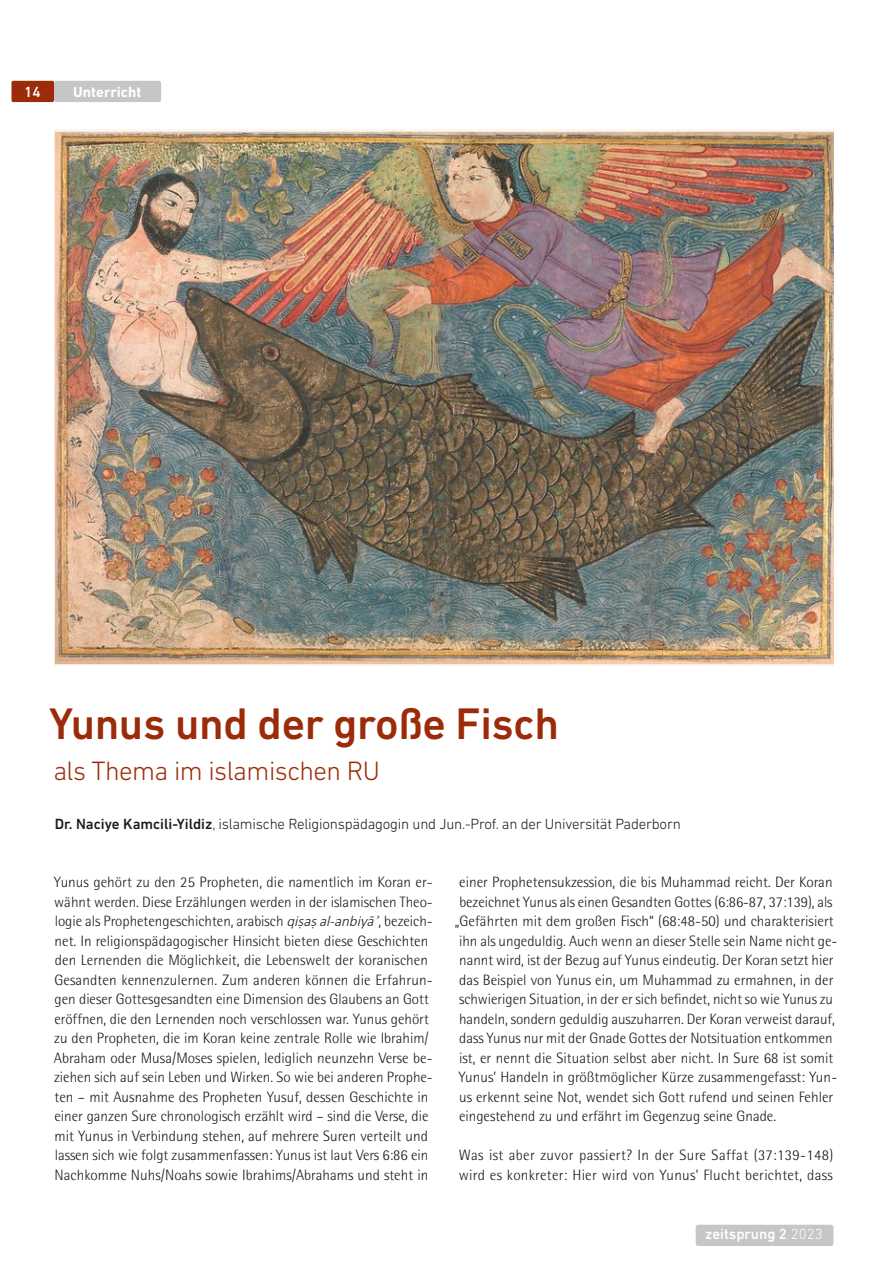
<style>
.page{position:relative;width:893px;height:1263px;background:#fff}
.page>*{position:absolute;margin:0;border:0;box-sizing:border-box;transform-origin:0 0}
.t1{font:500 45px "DIN Next LT Pro";letter-spacing:-.01em;color:#9c2b09}
.t2{font:300 27px "DIN Next LT Pro";letter-spacing:-.02em;color:#9c2b09}
.t3{font:300 15px/19.5px "Rotis Semi Sans Std";color:#1a1a18}
.t4{font:300 15px/19.5px "Rotis Semi Sans Std";letter-spacing:.02em;color:#1a1a18}
.t5{font:300 15px "DIN Next LT Pro";letter-spacing:-.015em;color:#1a1a18}
.t6{font:500 15px "DIN Next LT Pro";color:#fff}
.t7{font:700 15px "DIN Next LT Pro";color:#fff}
.s1{font-weight:500}
.s2{font-family:"Calibri";font-style:italic}
.s3{font-weight:300}
</style>
<div class="page">
<img style="left:54px;top:130px;width:779px;height:536px">
<div style="left:11px;top:81px;width:43px;height:21px;background:#9c2b09;border-radius:2px"></div>
<div style="left:696px;top:1225px;width:137px;height:21px;background:#c5c6c6;border-radius:3px"></div>
<div style="left:54px;top:81px;width:107px;height:21px;background:#c5c6c6;border-radius:3px"></div>
<p class="t6" style="left:24px;top:83px;width:18px">14</p>
<p class="t7" style="left:73px;top:83px;width:70px">Unterricht</p>
<h1 class="t1" style="left:49px;top:698px;width:511px">Yunus und der große Fisch</h1>
<h2 class="t2" style="left:53px;top:755px;width:328px">als Thema im islamischen RU</h2>
<p class="t5" style="left:55px;top:815px;width:628px"><span class="s1">Dr. Naciye Kamcili-Yildiz</span>, islamische Religionspädagogin und Jun.-Prof. an der Universität Paderborn</p>
<p class="t3" style="left:54px;top:872px;width:380px">Yunus gehört zu den 25 Propheten, die namentlich im Koran er&shy;wähnt werden. Diese Erzählungen werden in der islamischen Theo&shy;logie als Prophetengeschichten, arabisch <span class="s2">qiṣaṣal-anbiyāʾ</span>, bezeich&shy;net. In religionspädagogischer Hinsicht bieten diese Geschichten den Lernenden die Möglichkeit, die Lebenswelt der koranischen Gesandten kennenzulernen. Zum anderen können die Erfahrun&shy;gen dieser Gottesgesandten eine Dimension des Glaubens an Gott eröffnen, die den Lernenden noch verschlossen war. Yunus gehört zu den Propheten, die im Koran keine zentrale Rolle wie Ibrahim/ Abraham oder Musa/Moses spielen, lediglich neunzehn Verse be&shy;ziehen sich auf sein Leben und Wirken. So wie bei anderen Prophe&shy;ten – mit Ausnahme des Propheten Yusuf, dessen Geschichte in einer ganzen Sure chronologisch erzählt wird – sind die Verse, die mit Yunus in Verbindung stehen, auf mehrere Suren verteilt und lassen sich wie folgt zusammenfassen: Yunus ist laut Vers 6:86 ein Nachkomme Nuhs/Noahs sowie Ibrahims/Abrahams und steht in</p>
<p class="t3" style="left:459px;top:872px;width:375px">einer Prophetensukzession, die bis Muhammad reicht. Der Koran</p>
<p class="t3" style="left:459px;top:892px;width:375px">bezeichnet Yunus als einen Gesandten Gottes (6:86-87, 37:139), als</p>
<p class="t3" style="left:455px;top:911px;width:380px">„Gefährten mit dem großen Fisch“ (68:48-50) und charakterisiert</p>
<p class="t3" style="left:459px;top:931px;width:380px">ihn als ungeduldig. Auch wenn an dieser Stelle sein Name nicht ge-</p>
<p class="t3" style="left:459px;top:950px;width:376px">nannt wird, ist der Bezug auf Yunus eindeutig. Der Koran setzt hier</p>
<p class="t3" style="left:459px;top:970px;width:376px">das Beispiel von Yunus ein, um Muhammad zu ermahnen, in der</p>
<p class="t3" style="left:459px;top:989px;width:375px">schwierigen Situation, in der er sich befindet, nicht so wie Yunus zu</p>
<p class="t3" style="left:459px;top:1009px;width:377px">handeln, sondern geduldig auszuharren. Der Koran verweist darauf,</p>
<p class="t3" style="left:459px;top:1028px;width:375px">dass Yunus nur mit der Gnade Gottes der Notsituation entkommen</p>
<p class="t3" style="left:459px;top:1048px;width:376px">ist, er nennt die Situation selbst aber nicht. In Sure 68 ist somit</p>
<p class="t3" style="left:458px;top:1067px;width:380px">Yunus’ Handeln in größtmöglicher Kürze zusammengefasst: Yun-</p>
<p class="t3" style="left:459px;top:1087px;width:376px">us erkennt seine Not, wendet sich Gott rufend und seinen Fehler</p>
<p class="t3" style="left:459px;top:1106px;width:319px">eingestehend zu und erfährt im Gegenzug seine Gnade.</p>
<p class="t4" style="left:459px;top:1145px;width:376px">Was ist aber zuvor passiert? In der Sure Saffat (37:139-148) wird es konkreter: Hier wird von Yunus’ Flucht berichtet, dass</p>
<p class="t6" style="left:705px;top:1226px;width:119px">zeitsprung 2 <span class="s3">2023</span></p>
</div>
